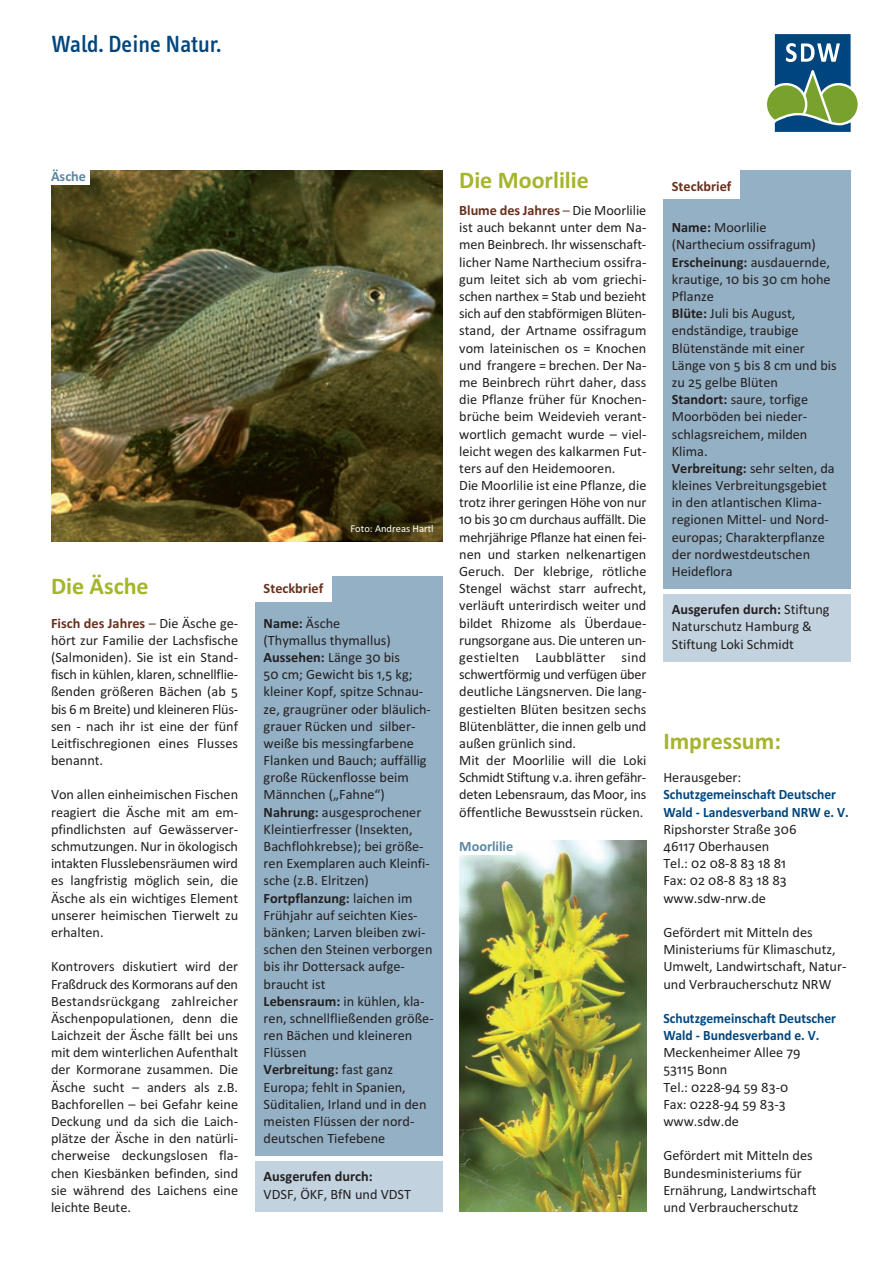
<style>
.page{position:relative;width:893px;height:1263px;background:#fff}
.page>*{position:absolute;margin:0;border:0;box-sizing:border-box;transform-origin:0 0}
.t1{font:700 24px "Calibri";color:#a5b52c}
.t2{font:500 24px "Info Text";color:#00467e}
.t3{font:14.25px/17.2px "Calibri";color:#231f20}
.t4{font:700 14.25px/17.2px "Calibri";color:#00467e;scale:.95 1}
.t5{font:700 14.25px "Calibri";color:#68311e}
.t6{font:700 14.25px "Calibri";color:#231f20}
.t7{font:700 14.25px "Calibri";color:#5c87a1}
.t8{font:10.5px "Calibri";color:#fff}
.s1{font-weight:700;color:#68311e}
.s2{color:#68311e}
.s3{font-weight:700}
</style>
<div class="page">
<div style="left:255px;top:1160px;width:187px;height:52px;background:#c3d2df"></div>
<div style="left:255px;top:576px;width:187px;height:584px;background:#94b0c4"></div>
<div style="left:255px;top:576px;width:77px;height:25px;background:#fff"></div>
<div style="left:663px;top:593px;width:187px;height:69px;background:#c3d2df"></div>
<div style="left:663px;top:170px;width:187px;height:423px;background:#94b0c4"></div>
<div style="left:663px;top:170px;width:77px;height:28px;background:#fff"></div>
<svg style="left:766px;top:84px;width:40px;height:41px"></svg>
<div style="left:765px;top:83px;width:42px;height:43px;border:2px solid #fff;border-radius:50%"></div>
<svg style="left:775px;top:34px;width:83px;height:98px"></svg>
<img style="left:459px;top:840px;width:187px;height:372px">
<img style="left:51px;top:171px;width:391px;height:371px">
<hr style="left:663px;top:589px;width:187px;height:4px;background:#fff">
<hr style="left:255px;top:1156px;width:187px;height:4px;background:#fff">
<div style="left:51px;top:166px;width:39px;height:18px;background:#fff"></div>
<div style="left:459px;top:836px;width:57px;height:19px;background:#fff"></div>
<h1 class="t2" style="left:51px;top:35px;width:172px">Wald. Deine Natur.</h1>
<p class="t7" style="left:51px;top:171px;width:37px">Äsche</p>
<h1 class="t1" style="left:51px;top:578px;width:99px">Die Äsche</h1>
<p class="t3" style="left:51px;top:615px;width:189px;text-align:justify"><span class="s1">Fisch des Jahres</span> <span class="s2">–</span> Die Äsche ge&shy;hört zur Familie der Lachsfische (Salmoniden). Sie ist ein Stand&shy;fisch in kühlen, klaren, schnellflie&shy;ßenden größeren Bächen (ab 5 bis 6 m Breite) und kleineren Flüs&shy;sen - nach ihr ist eine der fünf Leitfischregionen eines Flusses benannt.</p>
<p class="t3" style="left:51px;top:787px;width:189px;text-align:justify">Von allen einheimischen Fischen reagiert die Äsche mit am em - pfindlichsten auf Gewässerver&shy;schmutzungen. Nur in ökologisch intakten Flusslebensräumen wird es langfristig möglich sein, die Äsche als ein wichtiges Element unserer heimischen Tierwelt zu erhalten.</p>
<p class="t3" style="left:51px;top:959px;width:189px;text-align:justify">Kontrovers diskutiert wird der Fraßdruck des Kormorans auf den Bestandsrückgang zahlreicher Äschenpopulationen, denn die Laichzeit der Äsche fällt bei uns mit dem winterlichen Aufenthalt der Kormorane zusammen. Die Äsche sucht – anders als z.B.<br>Bachforellen – bei Gefahr keine Deckung und da sich die Laich&shy;plätze der Äsche in den natürli&shy;cherweise deckungslosen fla&shy;chen Kiesbänken befinden, sind sie während des Laichens eine leichte Beute.</p>
<p class="t8" style="left:350px;top:525px;width:85px">Foto: Andreas Hartl</p>
<p class="t5" style="left:264px;top:583px;width:61px">Steckbrief</p>
<p class="t3" style="left:264px;top:615px;width:172px"><span class="s3">Name:</span> Äsche<br>(Thymallus thymallus)<br><span class="s3">Aussehen:</span> Länge 30 bis<br>50 cm; Gewicht bis 1,5 kg; kleiner Kopf, spitze Schnau&shy;ze, graugrüner oder bläulich&shy;grauer Rücken und silber&shy;weiße bis messingfarbene<br>Flanken und Bauch; auffällig große Rückenflosse beim<br>Männchen („Fahne“)<br><span class="s3">Nahrung:</span> ausgesprochener<br>Kleintierfresser (Insekten,<br>Bachflohkrebse); bei größe&shy;ren Exemplaren auch Kleinfi&shy;sche (z.B. Elritzen)<br><span class="s3">Fortpflanzung:</span> laichen im<br>Frühjahr auf seichten Kies&shy;bänken; Larven bleiben zwi&shy;schen den Steinen verborgen bis ihr Dottersack aufge&shy;braucht ist<br><span class="s3">Lebensraum:</span> in kühlen, kla&shy;ren, schnellfließenden größe&shy;ren Bächen und kleineren<br>Flüssen<br><span class="s3">Verbreitung:</span> fast ganz<br>Europa; fehlt in Spanien,<br>Süditalien, Irland und in den meisten Flüssen der nord&shy;deutschen Tiefebene</p>
<p class="t6" style="left:264px;top:1172px;width:111px">Ausgerufen durch:</p>
<p class="t3" style="left:264px;top:1186px;width:149px">VDSF, ÖKF, BfN und VDST</p>
<h1 class="t1" style="left:459px;top:172px;width:131px">Die Moorlilie</h1>
<p class="t3" style="left:459px;top:203px;width:189px"><span class="s1">Blume des Jahres</span> <span class="s2">–</span> Die Moorlilie ist auch bekannt unter dem Na&shy;men Beinbrech. Ihr wissenschaft&shy;licher Name Narthecium ossifra&shy;gum leitet sich ab vom griechi&shy;schen narthex = Stab und bezieht sich auf den stabförmigen Blüten&shy;stand, der Artname ossifragum vom lateinischen os = Knochen und frangere = brechen. Der Na&shy;me Beinbrech rührt daher, dass die Pflanze früher für Knochen&shy;brüche beim Weidevieh verant&shy;wortlich gemacht wurde – viel&shy;leicht wegen des kalkarmen Fut&shy;ters auf den Heidemooren.<br>Die Moorlilie ist eine Pflanze, die trotz ihrer geringen Höhe von nur<br>10 bis 30 cm durchaus auffällt. Die mehrjährige Pflanze hat einen fei&shy;nen und starken nelkenartigen<br>Geruch. Der klebrige, rötliche<br>Stengel wächst starr aufrecht, verläuft unterirdisch weiter und bildet Rhizome als Überdaue&shy;rungsorgane aus. Die unteren un&shy;gestielten Laubblätter sind schwertförmig und verfügen über deutliche Längsnerven. Die lang&shy;gestielten Blüten besitzen sechs<br>Blütenblätter, die innen gelb und außen grünlich sind.<br>Mit der Moorlilie will die Loki<br>Schmidt Stiftung v.a. ihren gefähr&shy;deten Lebensraum, das Moor, ins öffentliche Bewusstsein rücken.</p>
<p class="t7" style="left:459px;top:841px;width:56px">Moorlilie</p>
<p class="t5" style="left:672px;top:182px;width:61px">Steckbrief</p>
<p class="t3" style="left:672px;top:220px;width:166px"><span class="s3">Name:</span> Moorlilie (Narthecium ossifragum)<br><span class="s3">Erscheinung:</span> ausdauernde, krautige, 10 bis 30 cm hohe<br>Pflanze<br><span class="s3">Blüte:</span> Juli bis August, endständige, traubige<br>Blütenstände mit einer<br>Länge von 5 bis 8 cm und bis zu 25 gelbe Blüten<br><span class="s3">Standort:</span> saure, torfige<br>Moorböden bei nieder&shy;schlagsreichem, milden<br>Klima.<br><span class="s3">Verbreitung:</span> sehr selten, da kleines Verbreitungsgebiet in den atlantischen Klima - regionen Mittel- und Nord&shy;europas; Charakterpflanze der nordwestdeutschen<br>Heideflora</p>
<p class="t3" style="left:672px;top:602px;width:159px"><span class="s3">Ausgerufen durch:</span> Stiftung<br>Naturschutz Hamburg &amp;<br>Stiftung Loki Schmidt</p>
<h1 class="t1" style="left:663px;top:732px;width:119px">Impressum:</h1>
<p class="t3" style="left:663px;top:770px;width:80px">Herausgeber:</p>
<p class="t4" style="left:663px;top:787px;width:197px">Schutzgemeinschaft Deutscher<br>Wald - Landesverband NRW e. V.</p>
<p class="t3" style="left:663px;top:822px;width:135px">Ripshorster Straße 306<br>46117 Oberhausen<br>Tel.: 02 08-8 83 18 81<br>Fax: 02 08-8 83 18 83 www.sdw-nrw.de</p>
<p class="t3" style="left:663px;top:925px;width:185px">Gefördert mit Mitteln des<br>Ministeriums für Klimaschutz,<br>Umwelt, Landwirtschaft, Natur&shy;und Verbraucherschutz NRW</p>
<p class="t4" style="left:663px;top:1011px;width:183px">Schutzgemeinschaft Deutscher<br>Wald - Bundesverband e. V.</p>
<p class="t3" style="left:663px;top:1045px;width:139px">Meckenheimer Allee 79<br>53115 Bonn<br>Tel.: 0228-94 59 83-0<br>Fax: 0228-94 59 83-3 www.sdw.de</p>
<p class="t3" style="left:663px;top:1148px;width:155px">Gefördert mit Mitteln des<br>Bundesministeriums für<br>Ernährung, Landwirtschaft und Verbraucherschutz</p>
</div>
